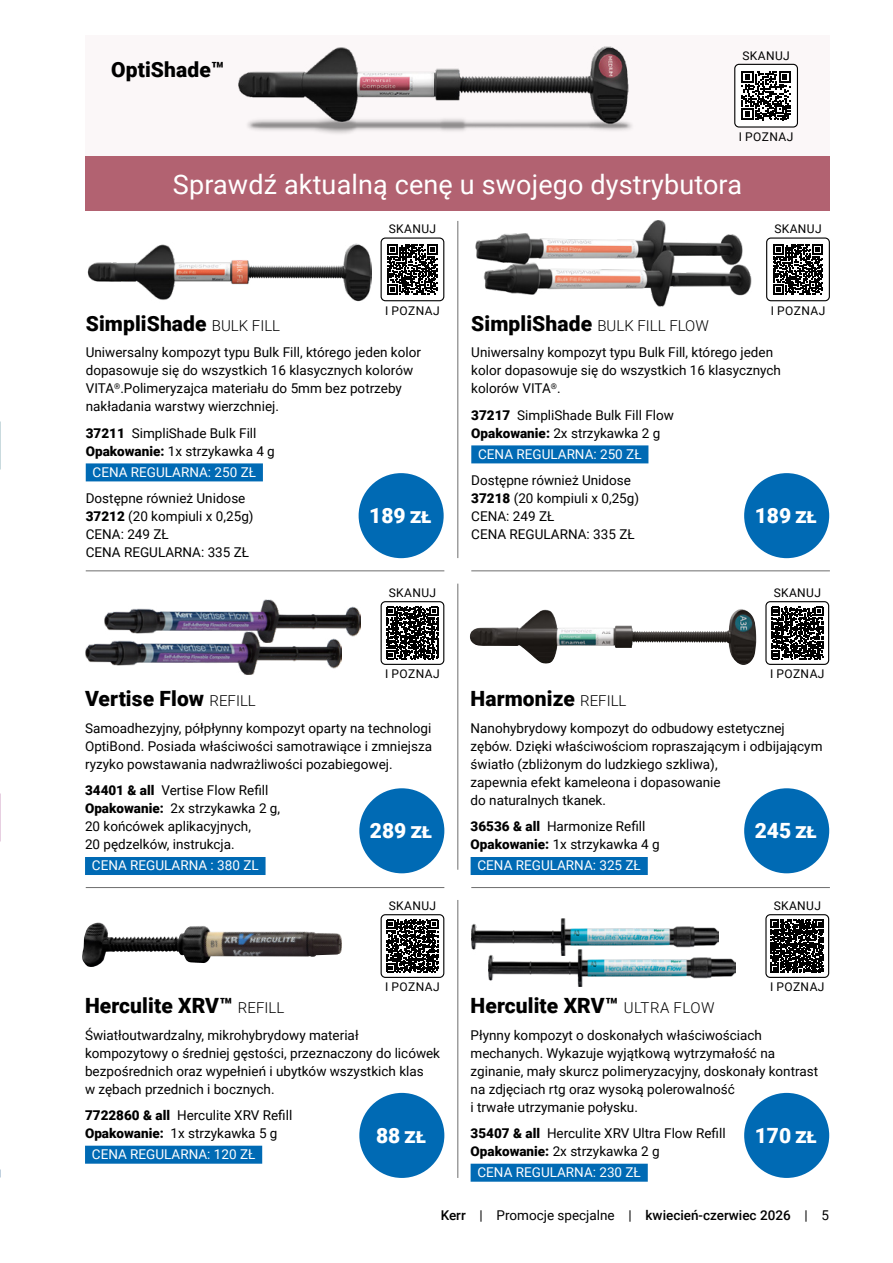
<style>
.page{position:relative;width:893px;height:1263px;background:#fff}
.page>*{position:absolute;margin:0;border:0;box-sizing:border-box;transform-origin:0 0}
.t1{font:27px "Roboto";letter-spacing:.005em;color:#fff}
.t2{font:900 21px "Roboto";letter-spacing:.005em;color:#000}
.t3{font:900 21px "Roboto";color:#fff}
.t4{font:300 15px "Roboto";color:#000}
.t5{font:13.5px/18px "Roboto";color:#000}
.t6{font:13.5px "Roboto";color:#fff}
.t7{font:500 13.5px "Roboto";color:#000}
.t8{font:12px "Roboto";letter-spacing:.03em;color:#000}
.s1{font-weight:300;font-size:15px}
.s2{font-weight:900}
.s3{font-weight:900;font-size:21px}
.s4{font-weight:400}
</style>
<div class="page">
<hr style="left:457px;top:221px;width:1px;height:337px;background:#6e6e6e">
<hr style="left:457px;top:584px;width:1px;height:286px;background:#6e6e6e">
<hr style="left:457px;top:900px;width:1px;height:278px;background:#6e6e6e">
<hr style="left:86px;top:570px;width:358px;height:1px;background:#6e6e6e">
<hr style="left:86px;top:887px;width:358px;height:1px;background:#6e6e6e">
<hr style="left:471px;top:570px;width:359px;height:1px;background:#6e6e6e">
<hr style="left:471px;top:887px;width:359px;height:1px;background:#6e6e6e">
<div style="left:85px;top:35px;width:744px;height:121px;background:#fbf7f8"></div>
<div style="left:86px;top:463px;width:177px;height:18px;background:#006ab4"></div>
<div style="left:85px;top:857px;width:181px;height:18px;background:#006ab4"></div>
<div style="left:85px;top:1146px;width:177px;height:18px;background:#006ab4"></div>
<div style="left:471px;top:445px;width:177px;height:18px;background:#006ab4"></div>
<svg style="left:387px;top:244px;width:51px;height:51px"></svg>
<div style="left:381px;top:237px;width:63px;height:64px;border:1px solid #000;border-radius:4px"></div>
<svg style="left:773px;top:244px;width:50px;height:51px"></svg>
<div style="left:766px;top:237px;width:64px;height:64px;border:1px solid #000;border-radius:4px"></div>
<div style="left:735px;top:64px;width:62px;height:63px;background:#fff;border-radius:4px"></div>
<svg style="left:742px;top:71px;width:49px;height:49px"></svg>
<div style="left:734px;top:64px;width:64px;height:64px;border:1px solid #000;border-radius:4px"></div>
<svg style="left:386px;top:607px;width:53px;height:52px"></svg>
<div style="left:381px;top:601px;width:63px;height:64px;border:1px solid #000;border-radius:4px"></div>
<svg style="left:386px;top:920px;width:53px;height:52px"></svg>
<div style="left:381px;top:914px;width:63px;height:64px;border:1px solid #000;border-radius:4px"></div>
<img style="left:87px;top:243px;width:285px;height:59px">
<img style="left:475px;top:221px;width:277px;height:86px">
<img style="left:104px;top:599px;width:257px;height:38px">
<img style="left:85px;top:632px;width:257px;height:42px">
<div style="left:744px;top:473px;width:85px;height:85px;background:#006ab4;border-radius:50%"></div>
<div style="left:359px;top:473px;width:85px;height:85px;background:#006ab4;border-radius:50%"></div>
<div style="left:359px;top:788px;width:85px;height:85px;background:#006ab4;border-radius:50%"></div>
<div style="left:359px;top:1093px;width:85px;height:85px;background:#006ab4;border-radius:50%"></div>
<img style="left:239px;top:46px;width:393px;height:88px">
<div style="left:85px;top:156px;width:745px;height:55px;background:#b26271"></div>
<div style="left:471px;top:857px;width:177px;height:18px;background:#006ab4"></div>
<div style="left:471px;top:1164px;width:177px;height:18px;background:#006ab4"></div>
<svg style="left:771px;top:607px;width:52px;height:52px"></svg>
<div style="left:765px;top:601px;width:64px;height:64px;border:1px solid #000;border-radius:4px"></div>
<svg style="left:771px;top:919px;width:53px;height:54px"></svg>
<div style="left:765px;top:914px;width:64px;height:64px;border:1px solid #000;border-radius:4px"></div>
<img style="left:665px;top:609px;width:76px;height:23px">
<div style="left:744px;top:788px;width:85px;height:85px;background:#006ab4;border-radius:50%"></div>
<div style="left:744px;top:1093px;width:85px;height:85px;background:#006ab4;border-radius:50%"></div>
<img style="left:82px;top:922px;width:260px;height:45px">
<img style="left:471px;top:918px;width:248px;height:32px">
<img style="left:488px;top:949px;width:248px;height:37px">
<h2 class="t2" style="left:111px;top:55px;width:114px">OptiShade™</h2>
<p class="t8" style="left:742px;top:47px;width:49px">SKANUJ</p>
<p class="t8" style="left:739px;top:128px;width:56px">I POZNAJ</p>
<h1 class="t1" style="left:173px;top:165px;width:571px">Sprawdź aktualną cenę u swojego dystrybutora</h1>
<p class="t8" style="left:389px;top:221px;width:49px">SKANUJ</p>
<p class="t8" style="left:774px;top:221px;width:49px">SKANUJ</p>
<p class="t8" style="left:385px;top:302px;width:56px">I POZNAJ</p>
<p class="t8" style="left:771px;top:302px;width:56px">I POZNAJ</p>
<h2 class="t2" style="left:86px;top:309px;width:196px">SimpliShade <span class="s1">BULK FILL</span></h2>
<p class="t5" style="left:86px;top:343px;width:337px">Uniwersalny kompozyt typu Bulk Fill, którego jeden kolor dopasowuje się do wszystkich 16 klasycznych kolorów VITA<sup>®</sup>.Polimeryzajca materiału do 5mm bez potrzeby nakładania warstwy wierzchniej.</p>
<p class="t5" style="left:86px;top:424px;width:191px"><span class="s2">37211</span> SimpliShade Bulk Fill<br><span class="s2">Opakowanie:</span> 1x strzykawka 4 g</p>
<p class="t6" style="left:93px;top:463px;width:165px">CENA REGULARNA: 250 ZŁ</p>
<p class="t5" style="left:86px;top:489px;width:169px">Dostępne również Unidose<br><span class="s2">37212</span> (20 kompiuli x 0,25g)<br>CENA: 249 ZŁ<br>CENA REGULARNA: 335 ZŁ</p>
<p class="t4" style="left:471px;top:315px;width:239px"><span class="s3">SimpliShade</span> BULK FILL FLOW</p>
<p class="t5" style="left:471px;top:343px;width:311px">Uniwersalny kompozyt typu Bulk Fill, którego jeden kolor dopasowuje się do wszystkich 16 klasycznych kolorów VITA<sup>®</sup>.</p>
<p class="t5" style="left:471px;top:406px;width:204px"><span class="s2">37217</span> SimpliShade Bulk Fill Flow<br><span class="s2">Opakowanie:</span> 2x strzykawka 2 g</p>
<p class="t6" style="left:478px;top:445px;width:165px">CENA REGULARNA: 250 ZŁ</p>
<p class="t5" style="left:471px;top:471px;width:169px">Dostępne również Unidose<br><span class="s2">37218</span> (20 kompiuli x 0,25g)<br>CENA: 249 ZŁ<br>CENA REGULARNA: 335 ZŁ</p>
<h2 class="t3" style="left:369px;top:501px;width:63px">189 zł</h2>
<h2 class="t3" style="left:755px;top:501px;width:63px">189 zł</h2>
<p class="t8" style="left:389px;top:584px;width:49px">SKANUJ</p>
<p class="t8" style="left:774px;top:584px;width:49px">SKANUJ</p>
<p class="t8" style="left:385px;top:665px;width:56px">I POZNAJ</p>
<p class="t8" style="left:770px;top:665px;width:56px">I POZNAJ</p>
<h2 class="t2" style="left:85px;top:684px;width:172px">Vertise Flow <span class="s1">REFILL</span></h2>
<p class="t5" style="left:85px;top:719px;width:349px;text-align:justify">Samoadhezyjny, półpłynny kompozyt oparty na technologi OptiBond. Posiada właściwości samotrawiące i zmniejsza ryzyko powstawania nadwrażliwości pozabiegowej.</p>
<p class="t5" style="left:85px;top:781px;width:197px"><span class="s2">34401 &amp; all</span> Vertise Flow Refill<br><span class="s2">Opakowanie:</span> 2x strzykawka 2 g,<br>20 końcówek aplikacyjnych,<br>20 pędzelków, instrukcja.</p>
<p class="t6" style="left:92px;top:856px;width:168px">CENA REGULARNA : 380 ZL</p>
<h2 class="t3" style="left:370px;top:816px;width:63px">289 zł</h2>
<h2 class="t2" style="left:471px;top:684px;width:157px">Harmonize <span class="s1">REFILL</span></h2>
<p class="t5" style="left:471px;top:719px;width:353px">Nanohybrydowy kompozyt do odbudowy estetycznej zębów. Dzięki właściwościom ropraszającym i odbijającym światło (zbliżonym do ludzkiego szkliwa),<br>zapewnia efekt kameleona i dopasowanie<br>do naturalnych tkanek.</p>
<p class="t5" style="left:471px;top:817px;width:191px"><span class="s2">36536 &amp; all</span> Harmonize Refill<br><span class="s2">Opakowanie:</span> 1x strzykawka 4 g</p>
<p class="t6" style="left:477px;top:856px;width:165px">CENA REGULARNA: 325 ZŁ</p>
<h2 class="t3" style="left:755px;top:816px;width:63px">245 zł</h2>
<p class="t8" style="left:389px;top:897px;width:49px">SKANUJ</p>
<p class="t8" style="left:774px;top:897px;width:49px">SKANUJ</p>
<p class="t8" style="left:385px;top:978px;width:56px">I POZNAJ</p>
<p class="t8" style="left:770px;top:978px;width:56px">I POZNAJ</p>
<h2 class="t2" style="left:85px;top:991px;width:201px">Herculite XRV™ <span class="s1">REFILL</span></h2>
<p class="t5" style="left:85px;top:1025px;width:357px">Światłoutwardzalny, mikrohybrydowy materiał kompozytowy o średniej gęstości, przeznaczony do licówek bezpośrednich oraz wypełnień i ubytków wszystkich klas<br>w zębach przednich i bocznych.</p>
<p class="t5" style="left:85px;top:1106px;width:209px"><span class="s2">7722860 &amp; all</span> Herculite XRV Refill<br><span class="s2">Opakowanie:</span> 1x strzykawka 5 g</p>
<p class="t6" style="left:92px;top:1145px;width:165px">CENA REGULARNA: 120 ZŁ</p>
<h2 class="t3" style="left:376px;top:1121px;width:51px">88 zł</h2>
<h2 class="t2" style="left:471px;top:991px;width:246px">Herculite XRV™ <span class="s1">ULTRA FLOW</span></h2>
<p class="t5" style="left:471px;top:1025px;width:349px">Płynny kompozyt o doskonałych właściwościach mechanych. Wykazuje wyjątkową wytrzymałość na zginanie, mały skurcz polimeryzacyjny, doskonały kontrast na zdjęciach rtg oraz wysoką polerowalność<br>i trwałe utrzymanie połysku.</p>
<p class="t5" style="left:471px;top:1124px;width:257px"><span class="s2">35407 &amp; all</span> Herculite XRV Ultra Flow Refill<br><span class="s2">Opakowanie:</span> 2x strzykawka 2 g</p>
<p class="t6" style="left:477px;top:1163px;width:165px">CENA REGULARNA: 230 ZŁ</p>
<h2 class="t3" style="left:755px;top:1121px;width:63px">170 zł</h2>
<p class="t7" style="left:441px;top:1206px;width:390px">Kerr <span class="s4">| Promocje specjalne |</span> kwiecień-czerwiec 2026 <span class="s4">| 5</span></p>
</div>
